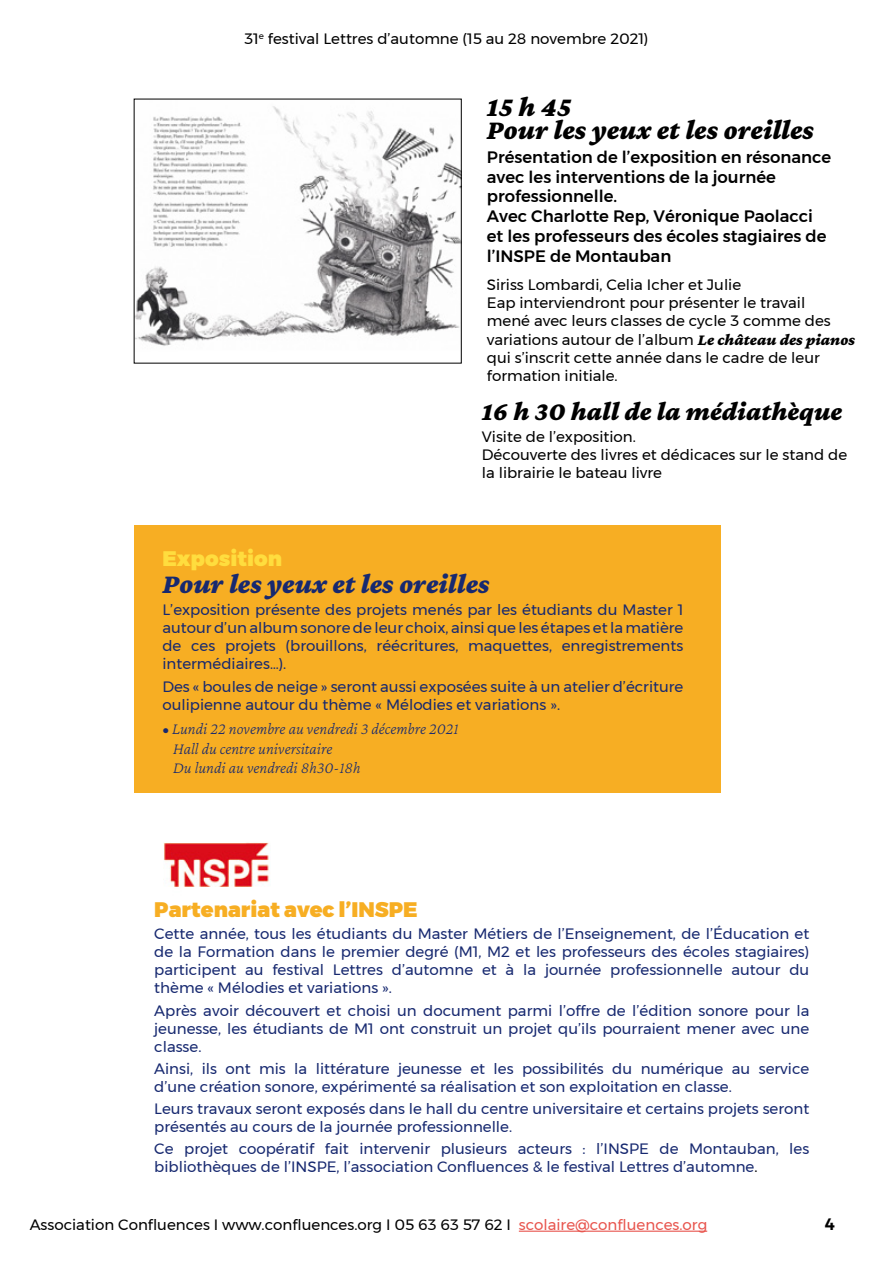
<style>
.page{position:relative;width:893px;height:1263px;background:#fff}
.page>*{position:absolute;margin:0;border:0;box-sizing:border-box;transform-origin:0 0}
.t1{font:italic 900 28.5px/22.5px "Crimson Pro";color:#000}
.t2{font:italic 900 28.5px "Crimson Pro";color:#172970}
.t3{font:italic 900 27px "Crimson Pro";color:#000}
.t4{font:900 21px "Montserrat";color:#f7ae23}
.t5{font:900 21px "Montserrat";color:#ffdd3e}
.t6{font:500 16.5px/19.8px "Montserrat";color:#000}
.Paragraphe_Texte_cou{font:italic 200 16.5px "Crimson Pro";color:#172970}
.t7{font:600 16.5px "Montserrat";color:#000}
.Paragraphe_Texte_cou-2{font:15px/18px "Montserrat";color:#172970}
.Paragraphe_Texte_cou-3{font:15px/18px "Montserrat";color:#000}
.s1{font-family:"Crimson Pro";font-weight:900;font-style:italic;font-size:16.5px}
.s2{color:#000}
.s3{color:#e8554e}
</style>
<div class="page">
<hr style="left:519px;top:1230px;width:188px;height:2px;background:#e8554e">
<div style="left:134px;top:525px;width:586px;height:268px;background:#f7ae23"></div>
<img style="left:136px;top:106px;width:323px;height:240px">
<img style="left:163px;top:842px;width:106px;height:45px">
<p class="Paragraphe_Texte_cou-3" style="left:244px;top:30px;width:405px">31<sup>e</sup> festival Lettres d’automne (15 au 28 novembre 2021)</p>
<p class="t1" style="left:487px;top:95px;width:329px">15 h 45<br>Pour les yeux et les oreilles</p>
<p class="t6" style="left:487px;top:147px;width:346px">Présentation de l’exposition en résonance avec les interventions de la journée professionnelle.</p>
<p class="t6" style="left:487px;top:206px;width:328px">Avec Charlotte Rep, Véronique Paolacci</p>
<p class="t6" style="left:487px;top:226px;width:341px">et les professeurs des écoles stagiaires de l’INSPE de Montauban</p>
<p class="Paragraphe_Texte_cou-3" style="left:487px;top:275px;width:345px">Siriss Lombardi, Celia Icher et Julie<br>Eap interviendront pour présenter le travail mené avec leurs classes de cycle 3 comme des</p>
<p class="Paragraphe_Texte_cou-3" style="left:487px;top:331px;width:370px">variations autour de l’album <span class="s1">Le château des pianos </span>qui s’inscrit cette année dans le cadre de leur formation initiale.</p>
<p class="t3" style="left:482px;top:394px;width:362px">16 h 30 hall de la médiathèque</p>
<p class="Paragraphe_Texte_cou-3" style="left:482px;top:427px;width:156px">Visite de l’exposition.</p>
<p class="Paragraphe_Texte_cou-3" style="left:482px;top:445px;width:367px">Découverte des livres et dédicaces sur le stand de la librairie le bateau livre</p>
<p class="t5" style="left:162px;top:542px;width:121px">Exposition</p>
<p class="t2" style="left:162px;top:566px;width:329px">Pour les yeux et les oreilles</p>
<p class="Paragraphe_Texte_cou-2" style="left:162px;top:601px;width:522px;text-align:justify">L’exposition présente des projets menés par les étudiants du Master 1 autour d’un album sonore de leur choix, ainsi que les étapes et la matière de ces projets (brouillons, réécritures, maquettes, enregistrements intermédiaires…).</p>
<p class="Paragraphe_Texte_cou-2" style="left:162px;top:677px;width:522px">Des « boules de neige » seront aussi exposées suite à un atelier d’écriture oulipienne autour du thème « Mélodies et variations ».</p>
<p class="Paragraphe_Texte_cou" style="left:162px;top:718px;width:298px">• Lundi 22 novembre au vendredi 3 décembre 2021</p>
<p class="Paragraphe_Texte_cou" style="left:173px;top:738px;width:161px">Hall du centre universitaire</p>
<p class="Paragraphe_Texte_cou" style="left:173px;top:757px;width:189px">Du lundi au vendredi 8h30-18h</p>
<p class="t4" style="left:154px;top:892px;width:265px">Partenariat avec l’INSPE</p>
<p class="Paragraphe_Texte_cou-2" style="left:154px;top:925px;width:657px;text-align:justify">Cette année, tous les étudiants du Master Métiers de l’Enseignement, de l’Éducation et de la Formation dans le premier degré (M1, M2 et les professeurs des écoles stagiaires) participent au festival Lettres d’automne et à la journée professionnelle autour du thème « Mélodies et variations ».</p>
<p class="Paragraphe_Texte_cou-2" style="left:154px;top:1001px;width:657px;text-align:justify">Après avoir découvert et choisi un document parmi l’offre de l’édition sonore pour la jeunesse, les étudiants de M1 ont construit un projet qu’ils pourraient mener avec une classe.</p>
<p class="Paragraphe_Texte_cou-2" style="left:154px;top:1059px;width:656px">Ainsi, ils ont mis la littérature jeunesse et les possibilités du numérique au service d’une création sonore, expérimenté sa réalisation et son exploitation en classe.</p>
<p class="Paragraphe_Texte_cou-2" style="left:154px;top:1099px;width:657px">Leurs travaux seront exposés dans le hall du centre universitaire et certains projets seront présentés au cours de la journée professionnelle.</p>
<p class="Paragraphe_Texte_cou-2" style="left:154px;top:1140px;width:656px">Ce projet coopératif fait intervenir plusieurs acteurs : l’INSPE de Montauban, les bibliothèques de l’INSPE, l’association Confluences &amp; le festival Lettres d’automne<span class="s2">.</span></p>
<p class="Paragraphe_Texte_cou-3" style="left:30px;top:1215px;width:679px">Association Confluences I www.confluences.org I 05 63 63 57 62 I <span class="s3">scolaire@confluences.org</span></p>
<p class="t7" style="left:825px;top:1211px;width:11px">4</p>
</div>
